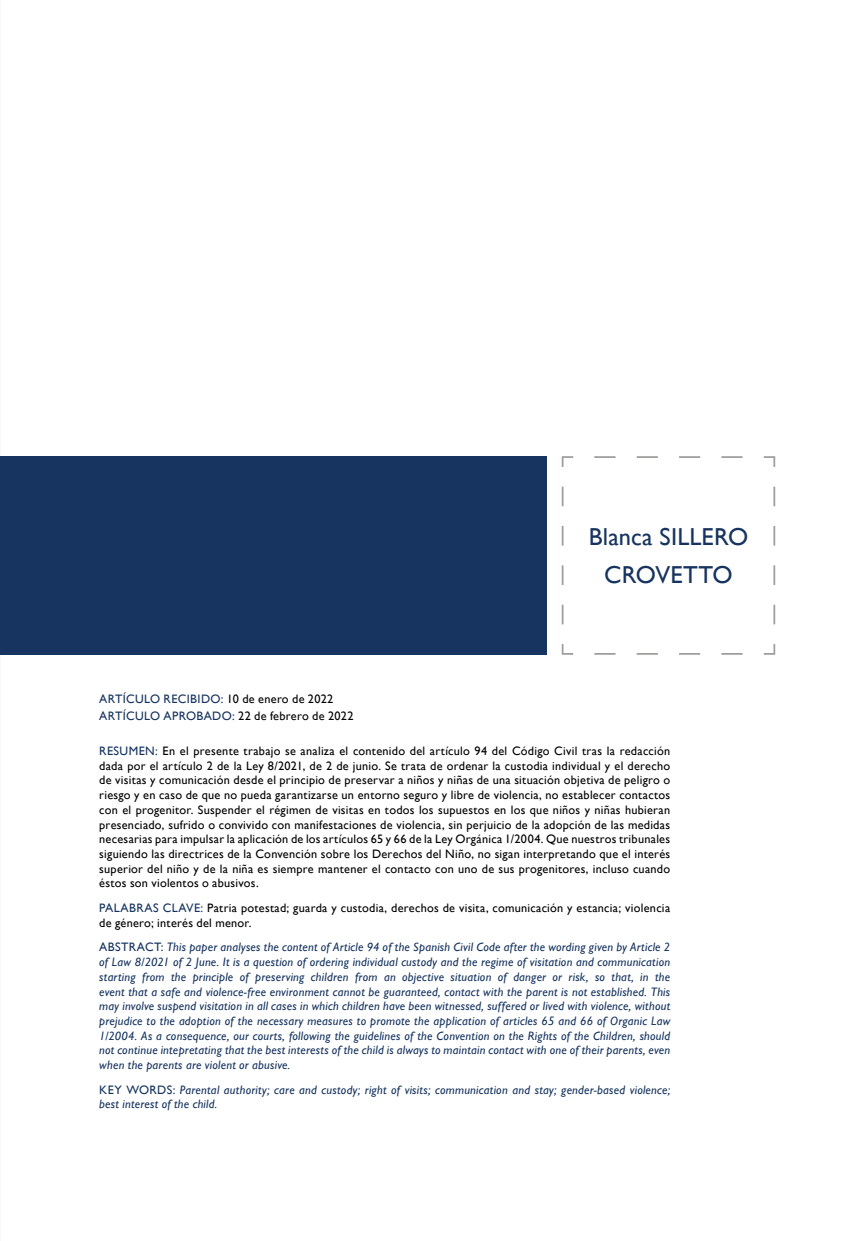
<style>
.page{position:relative;width:844px;height:1241px;background:#fff}
.page>*{position:absolute;margin:0;border:0;box-sizing:border-box;transform-origin:0 0}
.t1{font:24.5px/37.8px "Gill Sans";letter-spacing:.005em;color:#16345f;text-align:center}
.t2{font:12.25px/14.7px "Gill Sans";letter-spacing:.02em;color:#000;text-align:justify}
.t3{font:italic 12.25px/14.7px "Gill Sans";letter-spacing:.02em;color:#16345f;text-align:justify}
.t4{font:12.25px/17.5px "Gill Sans";letter-spacing:.02em;color:#16345f}
.s1{color:#000}
.s2{color:#16345f}
.s3{font-style:normal}
</style>
<div class="page">
<div style="left:0;top:456px;width:546px;height:198px;background:#16345f"></div>
<svg style="left:561px;top:456px;width:214px;height:199px"></svg>
<h1 class="t1" style="left:588px;top:517px;width:161px">Blanca SILLERO<br>CROVETTO</h1>
<p class="t4" style="left:99px;top:689px;width:255px">ARTÍCULO RECIBIDO: <span class="s1">10 de enero de 2022<br></span>ARTÍCULO APROBADO: <span class="s1">22 de febrero de 2022</span></p>
<p class="t2" style="left:99px;top:743px;width:572px"><span class="s2">RESUMEN:</span> En el presente trabajo se analiza el contenido del artículo 94 del Código Civil tras la redacción dada por el artículo 2 de la Ley 8/2021, de 2 de junio. Se trata de ordenar la custodia individual y el derecho de visitas y comunicación desde el principio de preservar a niños y niñas de una situación objetiva de peligro o riesgo y en caso de que no pueda garantizarse un entorno seguro y libre de violencia, no establecer contactos con el progenitor. Suspender el régimen de visitas en todos los supuestos en los que niños y niñas hubieran presenciado, sufrido o convivido con manifestaciones de violencia, sin perjuicio de la adopción de las medidas necesarias para impulsar la aplicación de los artículos 65 y 66 de la Ley Orgánica 1/2004. Que nuestros tribunales siguiendo las directrices de la Convención sobre los Derechos del Niño, no sigan interpretando que el interés superior del niño y de la niña es siempre mantener el contacto con uno de sus progenitores, incluso cuando éstos son violentos o abusivos.</p>
<p class="t2" style="left:99px;top:900px;width:572px"><span class="s2">PALABRAS CLAVE:</span> Patria potestad; guarda y custodia, derechos de visita, comunicación y estancia; violencia de género; interés del menor.</p>
<p class="t3" style="left:99px;top:939px;width:572px"><span class="s3">ABSTRACT:</span> This paper analyses the content of Article 94 of the Spanish Civil Code after the wording given by Article 2 of Law 8/2021 of 2 June. It is a question of ordering individual custody and the regime of visitation and communication starting from the principle of preserving children from an objective situation of danger or risk, so that, in the event that a safe and violence-free environment cannot be guaranteed, contact with the parent is not established. This may involve suspend visitation in all cases in which children have been witnessed, suffered or lived with violence, without prejudice to the adoption of the necessary measures to promote the application of articles 65 and 66 of Organic Law 1/2004. As a consequence, our courts, following the guidelines of the Convention on the Rights of the Children, should not continue intepretating that the best interests of the child is always to maintain contact with one of their parents, even when the parents are violent or abusive.</p>
<p class="t3" style="left:99px;top:1081px;width:572px"><span class="s3">KEY WORDS:</span> Parental authority; care and custody; right of visits; communication and stay; gender-based violence; best interest of the child.</p>
</div>
